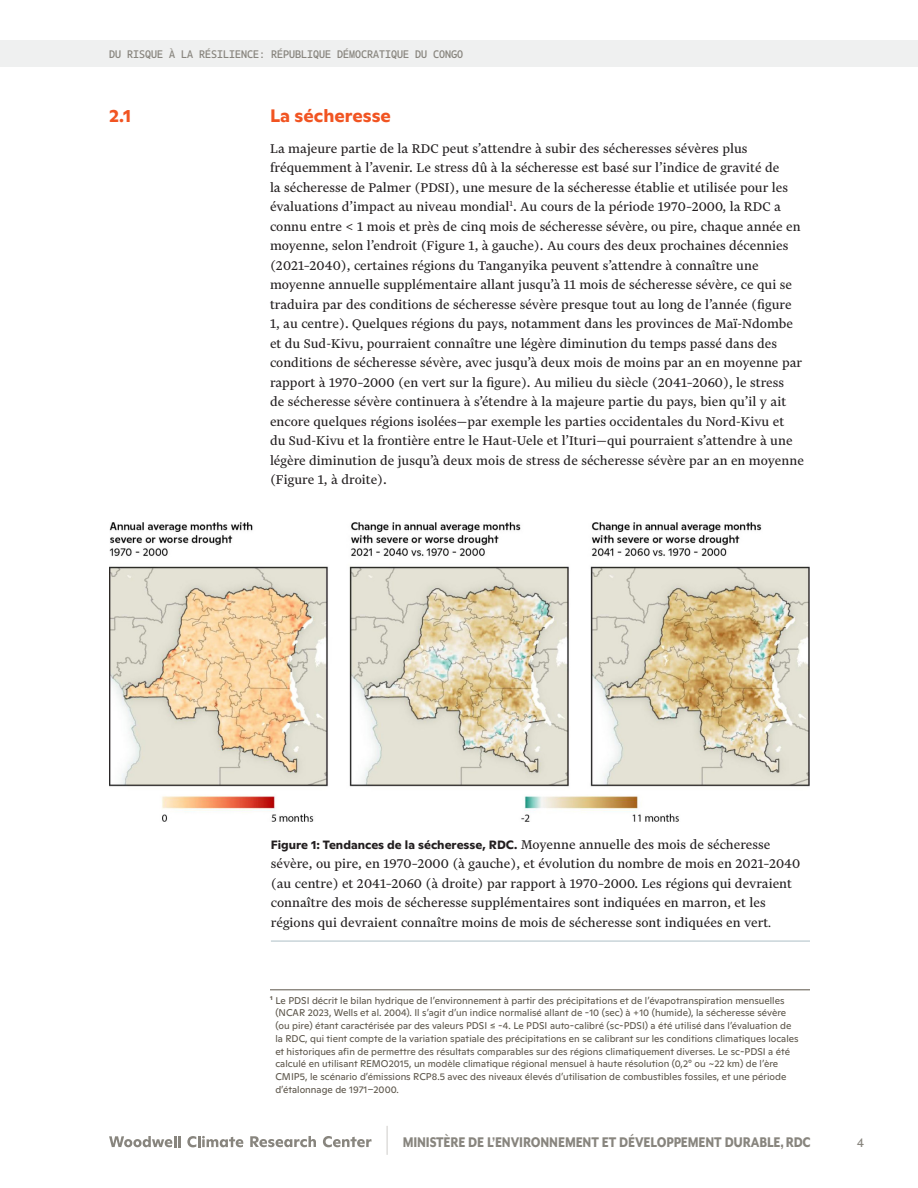
<style>
.page{position:relative;width:918px;height:1188px;background:#fff}
.page>*{position:absolute;margin:0;border:0;box-sizing:border-box;transform-origin:0 0}
.t1{font:700 18px "Ginto Normal";color:#f15422}
.t2{font:800 16.2px "Mr Eaves Mod OT";letter-spacing:-.01em;color:#88857e;scale:.83 1}
.t3{font:15px/19.5px "Financier Text";color:#231f20}
.t4{font:13.5px "Gemeli Mono";color:#88857e}
.t5{font:700 12px "Ginto Normal";color:#231f20}
.t6{font:12px "Gemeli Mono";color:#88857e}
.t7{font:9.75px/12.8px "Ginto Normal";color:#5c554a}
.s1{font-family:"Financier Text";font-weight:400;font-size:15px}
.s2{font-family:"Ginto Normal";font-size:12px}
</style>
<div class="page">
<div style="left:0;top:40px;width:918px;height:28px;background:#eff0f0"></div>
<svg style="left:387px;top:1126px;width:1px;height:29px"></svg>
<svg style="left:109px;top:1136px;width:72px;height:11px"></svg>
<svg style="left:187px;top:1136px;width:56px;height:11px"></svg>
<svg style="left:250px;top:1136px;width:66px;height:11px"></svg>
<svg style="left:323px;top:1136px;width:49px;height:11px"></svg>
<hr style="left:271px;top:940px;width:539px;height:2px;background:#c9d4d9">
<img style="left:110px;top:523px;width:700px;height:299px">
<hr style="left:270px;top:989px;width:540px;height:1px;background:#5c554a">
<p class="t6" style="left:109px;top:46px;width:355px">DU RISQUE À LA RÉSILIENCE: RÉPUBLIQUE DÉMOCRATIQUE DU CONGO</p>
<p class="t1" style="left:109px;top:102px;width:24px">2.1</p>
<p class="t1" style="left:270px;top:102px;width:122px">La sécheresse</p>
<p class="t3" style="left:270px;top:139px;width:535px">La majeure partie de la RDC peut s’attendre à subir des sécheresses sévères plus fréquemment à l’avenir. Le stress dû à la sécheresse est basé sur l’indice de gravité de<br>la sécheresse de Palmer (PDSI), une mesure de la sécheresse établie et utilisée pour les évaluations d’impact au niveau mondial<sup>1</sup>. Au cours de la période 1970–2000, la RDC a connu entre &lt; 1 mois et près de cinq mois de sécheresse sévère, ou pire, chaque année en moyenne, selon l’endroit (Figure 1, à gauche). Au cours des deux prochaines décennies (2021–2040), certaines régions du Tanganyika peuvent s’attendre à connaître une moyenne annuelle supplémentaire allant jusqu’à 11 mois de sécheresse sévère, ce qui se traduira par des conditions de sécheresse sévère presque tout au long de l’année (figure 1, au centre). Quelques régions du pays, notamment dans les provinces de Maï-Ndombe et du Sud-Kivu, pourraient connaître une légère diminution du temps passé dans des conditions de sécheresse sévère, avec jusqu’à deux mois de moins par an en moyenne par rapport à 1970–2000 (en vert sur la figure). Au milieu du siècle (2041–2060), le stress<br>de sécheresse sévère continuera à s’étendre à la majeure partie du pays, bien qu’il y ait encore quelques régions isolées—par exemple les parties occidentales du Nord-Kivu et<br>du Sud-Kivu et la frontière entre le Haut-Uele et l’Ituri—qui pourraient s’attendre à une légère diminution de jusqu’à deux mois de stress de sécheresse sévère par an en moyenne (Figure 1, à droite).</p>
<p class="t5" style="left:271px;top:836px;width:501px">Figure 1: Tendances de la sécheresse, RDC. <span class="s1">Moyenne annuelle des mois de sécheresse</span></p>
<p class="t3" style="left:271px;top:854px;width:531px">sévère, ou pire, en 1970–2000 (à gauche), et évolution du nombre de mois en 2021–2040 (au centre) et 2041–2060 (à droite) par rapport à 1970–2000. Les régions qui devraient connaître des mois de sécheresse supplémentaires sont indiquées en marron, et les régions qui devraient connaître moins de mois de sécheresse sont indiquées en vert<span class="s2">.</span></p>
<p class="t7" style="left:275px;top:993px;width:525px;text-indent:-5px"><sup>1</sup> Le PDSI décrit le bilan hydrique de l’environnement à partir des précipitations et de l’évapotranspiration mensuelles (NCAR 2023, Wells et al. 2004). Il s’agit d’un indice normalisé allant de -10 (sec) à +10 (humide), la sécheresse sévère (ou pire) étant caractérisée par des valeurs PDSI ≤ -4. Le PDSI auto-calibré (sc-PDSI) a été utilisé dans l’évaluation de la RDC, qui tient compte de la variation spatiale des précipitations en se calibrant sur les conditions climatiques locales et historiques afin de permettre des résultats comparables sur des régions climatiquement diverses. Le sc-PDSI a été calculé en utilisant REMO2015, un modèle climatique régional mensuel à haute résolution (0,2° ou ~22 km) de l’ère CMIP5, le scénario d’émissions RCP8.5 avec des niveaux élevés d’utilisation de combustibles fossiles, et une période d’étalonnage de 1971–2000.</p>
<p class="t2" style="left:403px;top:1132px;width:493px">MINISTÈRE DE L’ENVIRONNEMENT ET DÉVELOPPEMENT DURABLE, RDC</p>
<p class="t4" style="left:857px;top:1133px;width:8px">4</p>
</div>
